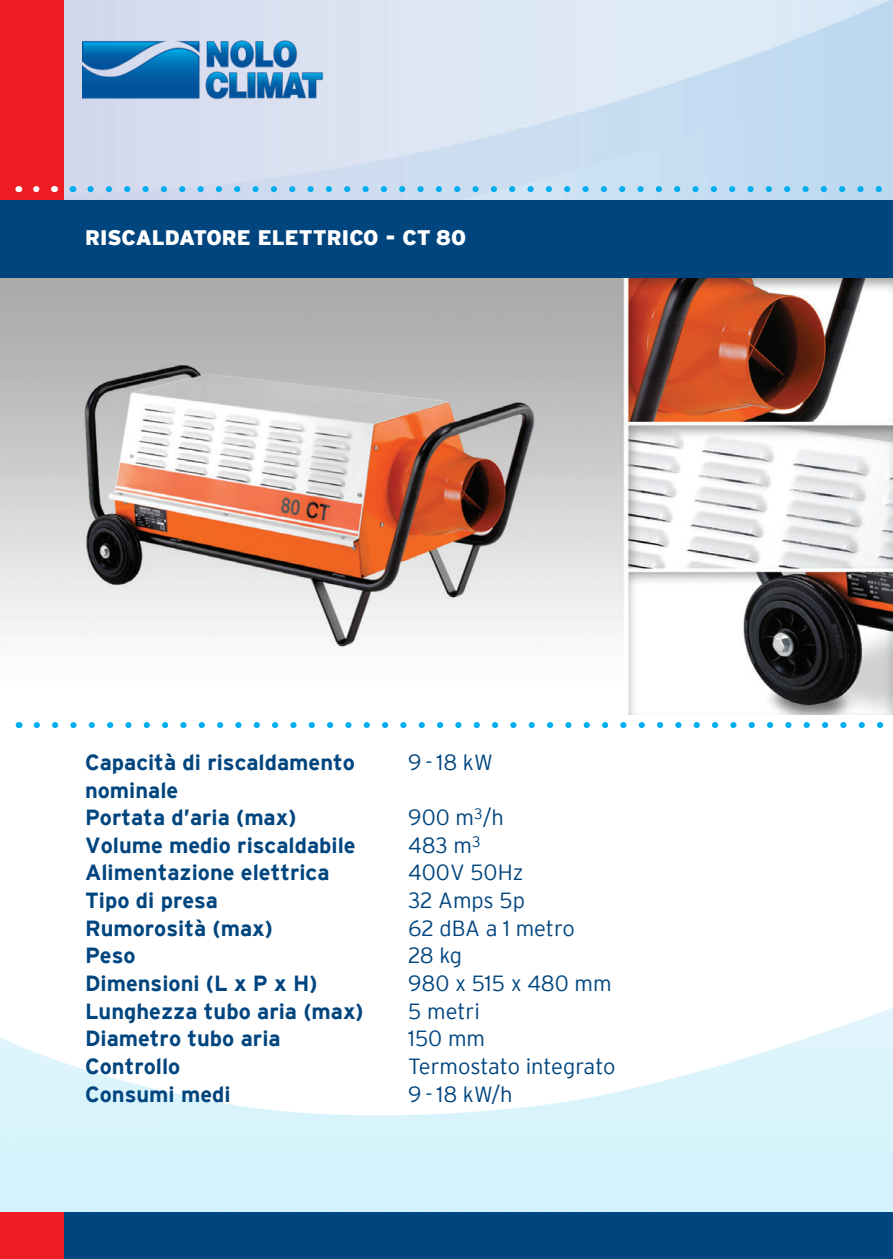
<style>
.page{position:relative;width:893px;height:1259px;background:#fff}
.page>*{position:absolute;margin:0;border:0;box-sizing:border-box;transform-origin:0 0}
.tech_vet{font:700 21.9px/27.6px "Interstate";color:#01457f}
.tech_vet-2{font:300 21.9px "Interstate";color:#01457f}
.product_rechts{font:900 21px "Interstate";color:#fff}
</style>
<div class="page">
<img style="left:64px;top:0;width:829px;height:200px">
<div style="left:0;top:1212px;width:893px;height:47px;background:#01457f"></div>
<div style="left:0;top:1212px;width:64px;height:47px;background:#ee1d23"></div>
<div style="left:0;top:0;width:64px;height:200px;background:#ee1d23"></div>
<svg style="left:90px;top:186px;width:803px;height:6px;background:#96d0ef"></svg>
<svg style="left:36px;top:186px;width:4px;height:6px"></svg>
<img style="left:83px;top:40px;width:241px;height:60px">
<img style="left:0;top:278px;width:893px;height:436px">
<svg style="left:37px;top:714px;width:856px;height:14px"></svg>
<div style="left:0;top:200px;width:893px;height:78px;background:#01457f"></div>
<p class="product_rechts" style="left:85px;top:225px;width:383px">RISCALDATORE ELETTRICO - CT 80</p>
<p class="tech_vet" style="left:85px;top:748px;width:271px">Capacità di riscaldamento nominale</p>
<p class="tech_vet" style="left:85px;top:803px;width:213px">Portata d’aria (max)</p>
<p class="tech_vet" style="left:85px;top:831px;width:272px">Volume medio riscaldabile</p>
<p class="tech_vet" style="left:85px;top:859px;width:246px">Alimentazione elettrica</p>
<p class="tech_vet" style="left:85px;top:886px;width:135px">Tipo di presa</p>
<p class="tech_vet" style="left:85px;top:914px;width:189px">Rumorosità (max)</p>
<p class="tech_vet" style="left:85px;top:941px;width:52px">Peso</p>
<p class="tech_vet" style="left:85px;top:969px;width:234px">Dimensioni (L x P x H)</p>
<p class="tech_vet" style="left:85px;top:997px;width:280px">Lunghezza tubo aria (max)</p>
<p class="tech_vet" style="left:85px;top:1024px;width:197px">Diametro tubo aria</p>
<p class="tech_vet" style="left:85px;top:1052px;width:97px">Controllo</p>
<p class="tech_vet" style="left:85px;top:1080px;width:147px">Consumi medi</p>
<p class="tech_vet-2" style="left:408px;top:750px;width:86px">9-18 kW</p>
<p class="tech_vet-2" style="left:408px;top:805px;width:97px">900 m<sup>3</sup>/h</p>
<p class="tech_vet-2" style="left:408px;top:833px;width:74px">483 m<sup>3</sup></p>
<p class="tech_vet-2" style="left:408px;top:860px;width:117px">400V 50Hz</p>
<p class="tech_vet-2" style="left:408px;top:888px;width:118px">32 Amps 5p</p>
<p class="tech_vet-2" style="left:408px;top:915px;width:168px">62 dBA a 1 metro</p>
<p class="tech_vet-2" style="left:408px;top:943px;width:55px">28 kg</p>
<p class="tech_vet-2" style="left:408px;top:971px;width:205px">980 x 515 x 480 mm</p>
<p class="tech_vet-2" style="left:408px;top:998px;width:73px">5 metri</p>
<p class="tech_vet-2" style="left:408px;top:1026px;width:78px">150 mm</p>
<p class="tech_vet-2" style="left:408px;top:1054px;width:209px">Termostato integrato</p>
<p class="tech_vet-2" style="left:408px;top:1081px;width:106px">9 - 18 kW/h</p>
</div>
